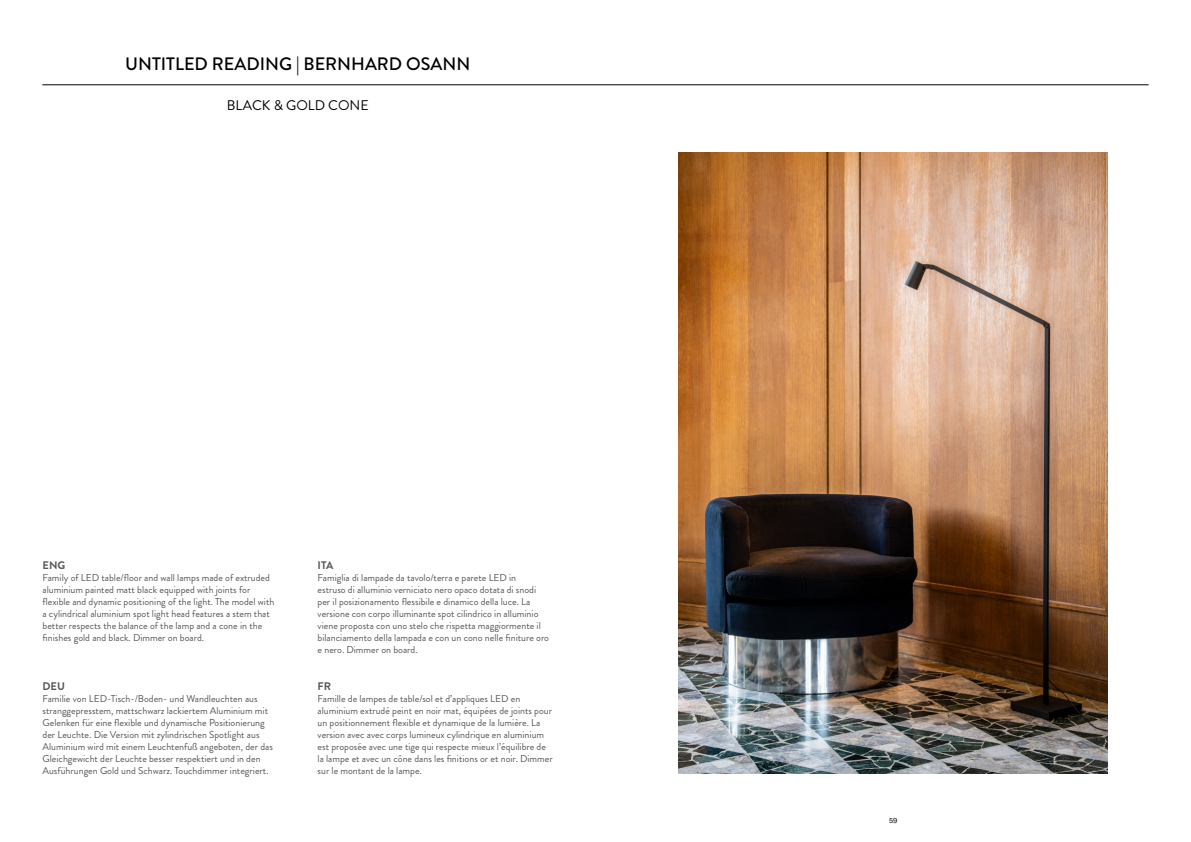
<style>
.page{position:relative;width:1191px;height:842px;background:#fff}
.page>*{position:absolute;margin:0;border:0;box-sizing:border-box;transform-origin:0 0}
.t1{font:500 18px "Brandon Grotesque";color:#000}
.t2{font:14px "Brandon Grotesque";color:#000}
.t3{font:700 11px "Brandon Grotesque";color:#575756}
.t4{font:10px/12px "Brandon Grotesque";color:#575756}
.t5{font:7px "Helvetica Now Display";color:#000}
</style>
<div class="page">
<hr style="left:43px;top:85px;width:1105px;height:1px;background:#000">
<img style="left:678px;top:152px;width:429px;height:622px">
<h1 class="t1" style="left:125px;top:51px;width:347px">UNTITLED READING | BERNHARD OSANN</h1>
<h2 class="t2" style="left:227px;top:95px;width:144px">BLACK &amp; GOLD CONE</h2>
<p class="t3" style="left:43px;top:557px;width:24px">ENG</p>
<p class="t4" style="left:43px;top:572px;width:233px">Family of LED table/floor and wall lamps made of extruded aluminium painted matt black equipped with joints for flexible and dynamic positioning of the light. The model with a cylindrical aluminium spot light head features a stem that better respects the balance of the lamp and a cone in the finishes gold and black. Dimmer on board.</p>
<p class="t3" style="left:43px;top:678px;width:24px">DEU</p>
<p class="t4" style="left:43px;top:693px;width:232px">Familie von LED-Tisch-/Boden- und Wandleuchten aus stranggepresstem, mattschwarz lackiertem Aluminium mit Gelenken für eine flexible und dynamische Positionierung der Leuchte. Die Version mit zylindrischen Spotlight aus Aluminium wird mit einem Leuchtenfuß angeboten, der das Gleichgewicht der Leuchte besser respektiert und in den Ausführungen Gold und Schwarz. Touchdimmer integriert.</p>
<p class="t3" style="left:317px;top:557px;width:17px">ITA</p>
<p class="t4" style="left:317px;top:572px;width:233px">Famiglia di lampade da tavolo/terra e parete LED in<br>estruso di alluminio verniciato nero opaco dotata di snodi per il posizionamento flessibile e dinamico della luce. La versione con corpo illuminante spot cilindrico in alluminio viene proposta con uno stelo che rispetta maggiormente il bilanciamento della lampada e con un cono nelle finiture oro e nero. Dimmer on board.</p>
<p class="t3" style="left:317px;top:678px;width:15px">FR</p>
<p class="t4" style="left:317px;top:693px;width:237px">Famille de lampes de table/sol et d’appliques LED en aluminium extrudé peint en noir mat, équipées de joints pour un positionnement flexible et dynamique de la lumière. La version avec avec corps lumineux cylindrique en aluminium est proposée avec une tige qui respecte mieux l’équilibre de la lampe et avec un cône dans les finitions or et noir. Dimmer sur le montant de la lampe.</p>
<p class="t5" style="left:889px;top:815px;width:10px">59</p>
</div>
